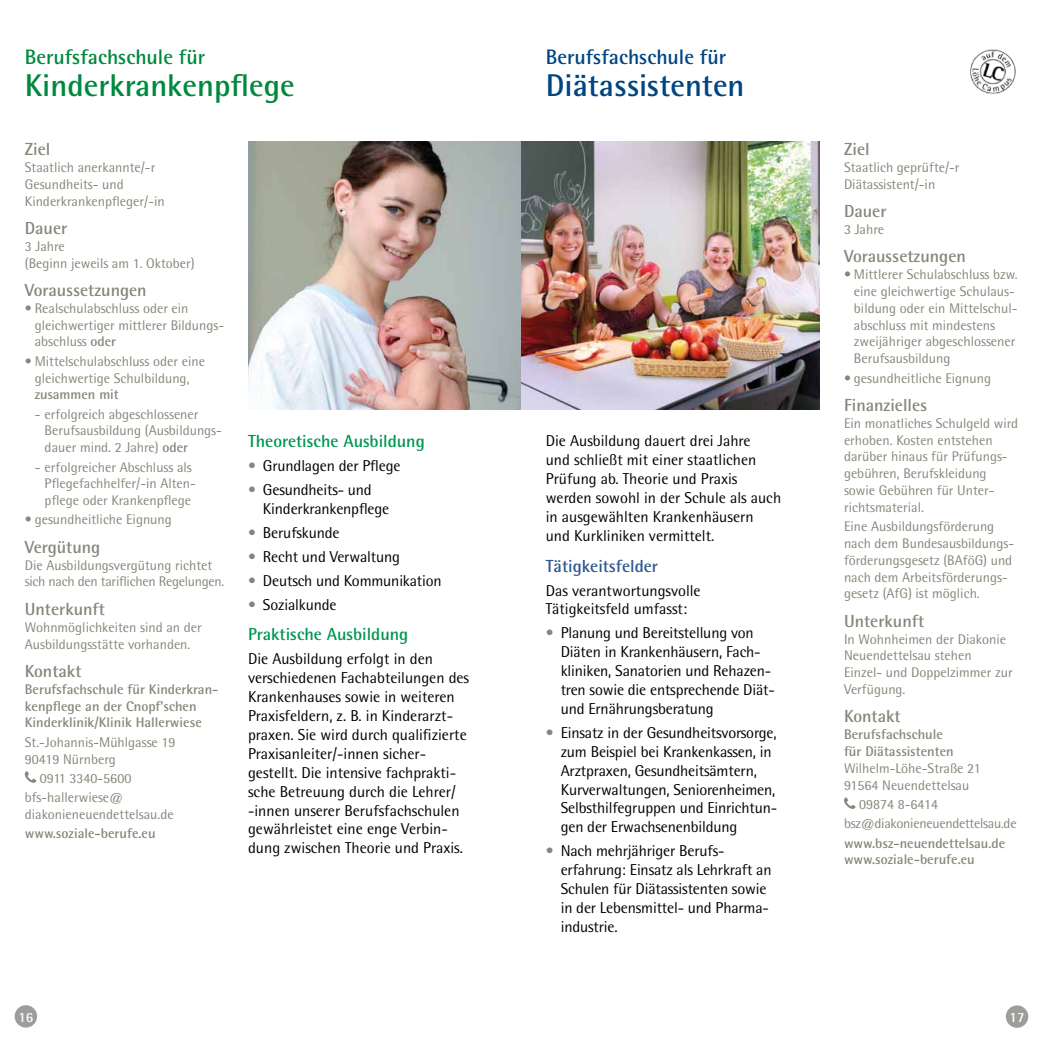
<style>
.page{position:relative;width:1042px;height:1042px;background:#fff}
.page>*{position:absolute;margin:0;border:0;box-sizing:border-box;transform-origin:0 0}
.t1{font:700 31.5px "Rotis Semi Sans Std";color:#00893e}
.t2{font:700 31.5px "Rotis Semi Sans Std";color:#004481}
.t3{font:700 21px "Rotis Semi Sans Std";color:#004481}
.t4{font:700 21px "Rotis Semi Sans Std";color:#00893e}
.t5{font:700 17.5px "Rotis Semi Sans";color:#87867a}
.t6{font:700 17.5px "Rotis Semi Sans";color:#009652}
.t7{font:700 17.5px "Rotis Semi Sans";color:#2f5790}
.t8{font:15.75px/18.9px "Rotis Semi Sans";letter-spacing:-.01em;color:#000}
.t9{font:14px/16.8px "Rotis Semi Sans Std";color:#87867a}
.t10{font:700 14px/16.8px "Rotis Semi Sans Std";color:#87867a}
.t11{font:14px/19.2px "Rotis Semi Sans Std";letter-spacing:-.02em;color:#87867a}
.t12{font:700 14px "Rotis Semi Sans";color:#fff}
.s1{font-weight:700}
.s2{color:#87867a}
</style>
<div class="page">
<img style="left:248px;top:142px;width:571px;height:267px">
<svg style="left:25px;top:771px;width:11px;height:12px"></svg>
<svg style="left:844px;top:797px;width:11px;height:12px"></svg>
<img style="left:970px;top:49px;width:46px;height:46px">
<div style="left:15px;top:1005px;width:22px;height:22px;background:#9d9d9c;border-radius:50%"></div>
<div style="left:1006px;top:1005px;width:22px;height:23px;background:#9d9d9c;border-radius:50%"></div>
<h2 class="t4" style="left:25px;top:44px;width:182px">Berufsfachschule für</h2>
<h1 class="t1" style="left:25px;top:66px;width:271px">Kinderkrankenpflege</h1>
<p class="t5" style="left:25px;top:138px;width:27px">Ziel</p>
<p class="t9" style="left:25px;top:159px;width:141px">Staatlich anerkannte/-r<br>Gesundheits- und<br>Kinderkrankenpfleger/-in</p>
<p class="t5" style="left:25px;top:217px;width:44px">Dauer</p>
<p class="t9" style="left:25px;top:237px;width:171px">3 Jahre<br>(Beginn jeweils am 1. Oktober)</p>
<p class="t5" style="left:25px;top:279px;width:123px">Voraussetzungen</p>
<p class="t9" style="left:35px;top:300px;width:191px;text-indent:-10px">• Realschulabschluss oder ein gleichwertiger mittlerer Bildungs&shy;abschluss <span class="s1">oder</span></p>
<p class="t9" style="left:25px;top:352px;width:182px;text-align:center">• Mittelschulabschluss oder eine gleichwertige Schulbildung,</p>
<p class="t10" style="left:35px;top:386px;width:86px">zusammen mit</p>
<p class="t9" style="left:45px;top:405px;width:179px;text-indent:-10px">- erfolgreich abgeschlossener<br>Berufsausbildung (Ausbildungs&shy;dauer mind. 2 Jahre) <span class="s1">oder</span></p>
<p class="t9" style="left:45px;top:458px;width:153px;text-indent:-10px">- erfolgreicher Abschluss als<br>Pflegefachhelfer/-in Alten&shy;pflege oder Krankenpflege</p>
<p class="t9" style="left:25px;top:511px;width:149px">• gesundheitliche Eignung</p>
<p class="t5" style="left:25px;top:536px;width:77px">Vergütung</p>
<p class="t9" style="left:25px;top:556px;width:201px">Die Ausbildungsvergütung richtet sich nach den tariflichen Regelungen.</p>
<p class="t5" style="left:25px;top:598px;width:82px">Unterkunft</p>
<p class="t9" style="left:25px;top:618px;width:178px">Wohnmöglichkeiten sind an der<br>Ausbildungsstätte vorhanden.</p>
<p class="t5" style="left:25px;top:660px;width:58px">Kontakt</p>
<p class="t10" style="left:25px;top:680px;width:195px">Berufsfachschule für Kinderkran&shy;kenpflege an der Cnopf’schen<br>Kinderklinik/Klinik Hallerwiese</p>
<p class="t9" style="left:25px;top:733px;width:152px">St.-Johannis-Mühlgasse 19<br>90419 Nürnberg</p>
<p class="t9" style="left:25px;top:768px;width:108px;line-height:19.2px;text-indent:15px">0911 3340-5600 bfs-hallerwiese@</p>
<p class="t9" style="left:25px;top:805px;width:150px">diakonieneuendettelsau.de</p>
<p class="t10" style="left:25px;top:825px;width:132px">www.soziale-berufe.eu</p>
<p class="t6" style="left:248px;top:431px;width:178px">Theoretische Ausbildung</p>
<p class="t8" style="left:248px;top:456px;width:154px"><span class="s2">•</span> Grundlagen der Pflege</p>
<p class="t8" style="left:263px;top:480px;width:128px;text-indent:-15px"><span class="s2">•</span> Gesundheits- und<br>Kinderkrankenpflege</p>
<p class="t8" style="left:248px;top:523px;width:93px"><span class="s2">•</span> Berufskunde</p>
<p class="t8" style="left:248px;top:547px;width:153px"><span class="s2">•</span> Recht und Verwaltung</p>
<p class="t8" style="left:248px;top:571px;width:195px"><span class="s2">•</span> Deutsch und Kommunikation</p>
<p class="t8" style="left:248px;top:594px;width:90px"><span class="s2">•</span> Sozialkunde</p>
<p class="t6" style="left:248px;top:624px;width:162px">Praktische Ausbildung</p>
<p class="t8" style="left:248px;top:649px;width:223px">Die Ausbildung erfolgt in den verschiedenen Fachabteilungen des Krankenhauses sowie in weiteren Praxisfeldern, z. B. in Kinderarzt&shy;praxen. Sie wird durch qualifizierte Praxisanleiter/-innen sicher&shy;gestellt. Die intensive fachprakti&shy;sche Betreuung durch die Lehrer/ -innen unserer Berufsfachschulen gewährleistet eine enge Verbin&shy;dung zwischen Theorie und Praxis.</p>
<h2 class="t3" style="left:546px;top:44px;width:182px">Berufsfachschule für</h2>
<h1 class="t2" style="left:546px;top:66px;width:200px">Diätassistenten</h1>
<p class="t8" style="left:546px;top:431px;width:237px">Die Ausbildung dauert drei Jahre<br>und schließt mit einer staatlichen<br>Prüfung ab. Theorie und Praxis werden sowohl in der Schule als auch in ausgewählten Krankenhäusern und Kurkliniken vermittelt.</p>
<p class="t7" style="left:546px;top:555px;width:114px">Tätigkeitsfelder</p>
<p class="t8" style="left:546px;top:580px;width:156px">Das verantwortungsvolle<br>Tätigkeitsfeld umfasst:</p>
<p class="t8" style="left:561px;top:623px;width:216px;text-indent:-15px"><span class="s2">•</span> Planung und Bereitstellung von<br>Diäten in Krankenhäusern, Fach&shy;kliniken, Sanatorien und Rehazen&shy;tren sowie die entsprechende Diät&shy;und Ernährungsberatung</p>
<p class="t8" style="left:561px;top:723px;width:218px;text-indent:-15px"><span class="s2">•</span> Einsatz in der Gesundheitsvorsorge, zum Beispiel bei Krankenkassen, in Arztpraxen, Gesundheitsämtern, Kurverwaltungen, Seniorenheimen, Selbsthilfegruppen und Einrichtun&shy;gen der Erwachsenenbildung</p>
<p class="t8" style="left:561px;top:841px;width:212px;text-indent:-15px"><span class="s2">•</span> Nach mehrjähriger Berufs&shy;erfahrung: Einsatz als Lehrkraft an<br>Schulen für Diätassistenten sowie in der Lebensmittel- und Pharma&shy;industrie.</p>
<p class="t5" style="left:844px;top:138px;width:27px">Ziel</p>
<p class="t9" style="left:844px;top:159px;width:117px">Staatlich geprüfte/-r<br>Diätassistent/-in</p>
<p class="t5" style="left:844px;top:200px;width:44px">Dauer</p>
<p class="t9" style="left:844px;top:221px;width:42px">3 Jahre</p>
<p class="t5" style="left:844px;top:246px;width:123px">Voraussetzungen</p>
<p class="t9" style="left:854px;top:266px;width:165px;text-indent:-10px">• Mittlerer Schulabschluss bzw. eine gleichwertige Schulaus&shy;bildung oder ein Mittelschul&shy;abschluss mit mindestens zweijähriger abgeschlossener<br>Berufsausbildung</p>
<p class="t9" style="left:844px;top:369px;width:149px">• gesundheitliche Eignung</p>
<p class="t5" style="left:844px;top:394px;width:85px">Finanzielles</p>
<p class="t9" style="left:844px;top:414px;width:176px">Ein monatliches Schulgeld wird erhoben. Kosten entstehen darüber hinaus für Prüfungs&shy;gebühren, Berufskleidung sowie Gebühren für Unter&shy;richtsmaterial.</p>
<p class="t9" style="left:844px;top:518px;width:172px">Eine Ausbildungsförderung nach dem Bundesausbildungs&shy;förderungsgesetz (BAföG) und nach dem Arbeitsförderungs&shy;gesetz (AfG) ist möglich.</p>
<p class="t5" style="left:844px;top:610px;width:82px">Unterkunft</p>
<p class="t9" style="left:844px;top:630px;width:170px">In Wohnheimen der Diakonie<br>Neuendettelsau stehen<br>Einzel- und Doppelzimmer zur<br>Verfügung.</p>
<p class="t5" style="left:844px;top:706px;width:58px">Kontakt</p>
<p class="t10" style="left:844px;top:726px;width:111px">Berufsfachschule für Diätassistenten</p>
<p class="t9" style="left:844px;top:759px;width:138px">Wilhelm-Löhe-Straße 21<br>91564 Neuendettelsau</p>
<p class="t11" style="left:844px;top:794px;width:174px;text-indent:15px">09874 8-6414 bsz@diakonieneuendettelsau.de</p>
<p class="t10" style="left:844px;top:834px;width:163px">www.bsz-neuendettelsau.de www.soziale-berufe.eu</p>
<p class="t12" style="left:18px;top:1008px;width:17px">16</p>
<p class="t12" style="left:1009px;top:1008px;width:17px">17</p>
</div>
